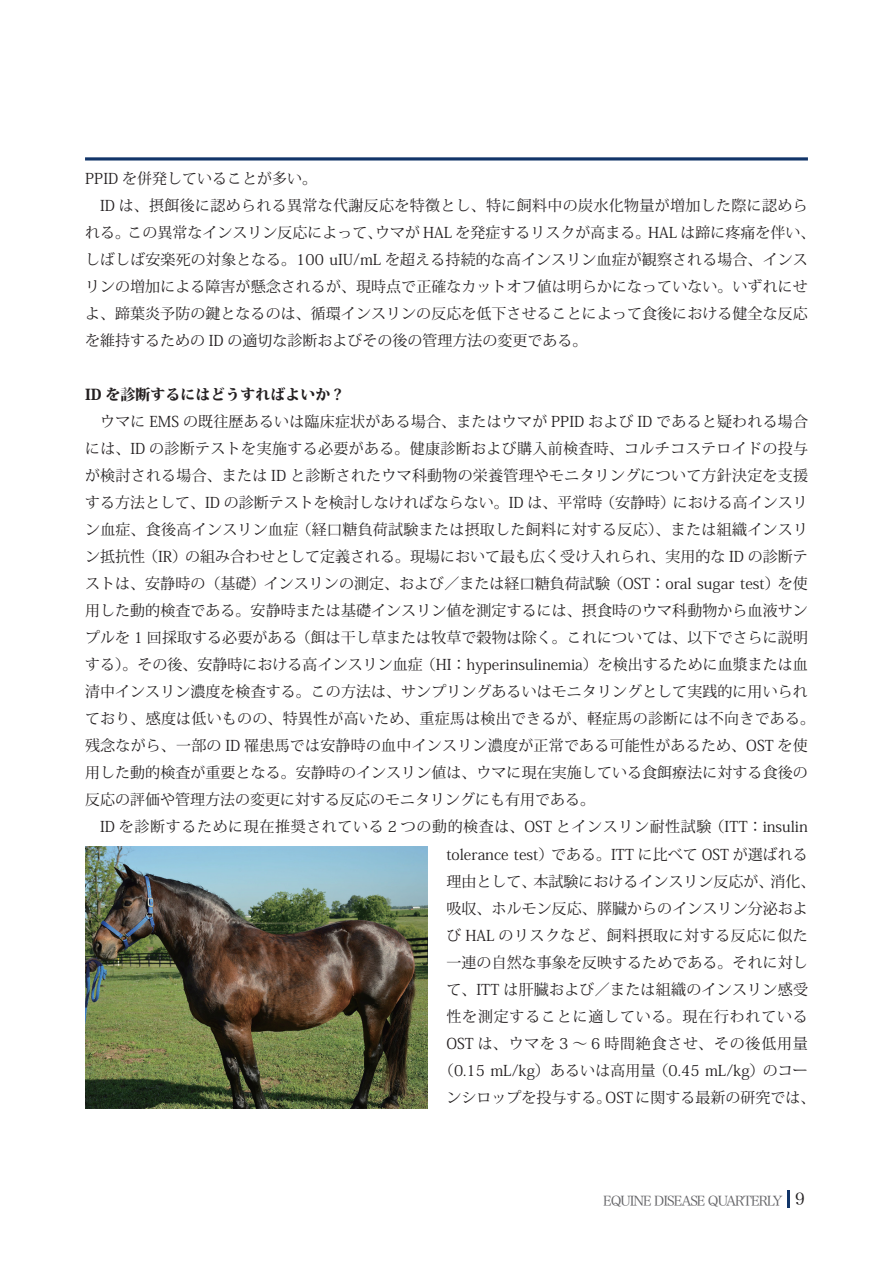
<style>
.page{position:relative;width:893px;height:1263px;background:#fff}
.page>*{position:absolute;margin:0;border:0;box-sizing:border-box;transform-origin:0 0}
.t1{font:16.5px "Hira Min Pro W3";color:#231f20}
.t2{font:15px/27px "Koz Min Pro";letter-spacing:.005em;color:#231f20}
.t3{font:15px "Koz Min Pro";letter-spacing:.04em;color:#231f20}
.t4{font:15px "Koz Min Pro";letter-spacing:.05em;color:#231f20}
.t5{font:15px "Koz Min Pro";letter-spacing:.035em;color:#231f20}
.t6{font:800 15px "Koz Min Pro";color:#231f20}
.t7{font:13.5px "Hira Min Pro W3";letter-spacing:-.075em;color:#636366}
</style>
<div class="page">
<svg style="left:788px;top:1191px;width:2px;height:17px"></svg>
<img style="left:85px;top:847px;width:342px;height:261px">
<svg style="left:85px;top:157px;width:723px;height:4px;background:#425e87"></svg>
<p class="t2" style="left:85px;top:164px;width:234px">PPID を併発していることが多い。</p>
<p class="t2" style="left:85px;top:191px;width:724px">　ID は、摂餌後に認められる異常な代謝反応を特徴とし、特に飼料中の炭水化物量が増加した際に認めら</p>
<p class="t2" style="left:648px;top:218px;width:169px">HAL は蹄に疼痛を伴い、</p>
<p class="t2" style="left:128px;top:218px;width:256px">この異常なインスリン反応によって、</p>
<p class="t2" style="left:375px;top:218px;width:277px">ウマが HAL を発症するリスクが高まる。</p>
<p class="t2" style="left:85px;top:218px;width:724px">れる。<br>しばしば安楽死の対象となる。100 uIU/mL を超える持続的な高インスリン血症が観察される場合、インスリンの増加による障害が懸念されるが、現時点で正確なカットオフ値は明らかになっていない。いずれにせよ、蹄葉炎予防の鍵となるのは、循環インスリンの反応を低下させることによって食後における健全な反応を維持するための ID の適切な診断およびその後の管理方法の変更である。</p>
<p class="t6" style="left:85px;top:383px;width:258px">ID を診断するにはどうすればよいか ?</p>
<p class="t2" style="left:85px;top:407px;width:724px;text-align:right">　ウマに EMS の既往歴あるいは臨床症状がある場合、またはウマが PPID および ID であると疑われる場合には、ID の診断テストを実施する必要がある。健康診断および購入前検査時、コルチコステロイドの投与が検討される場合、または ID と診断されたウマ科動物の栄養管理やモニタリングについて方針決定を支援における高インスリ</p>
<p class="t2" style="left:85px;top:488px;width:519px">する方法として、ID の診断テストを検討しなければならない。ID は、平常時</p>
<p class="t2" style="left:85px;top:515px;width:725px">ン血症、食後高インスリン血症（経口糖負荷試験または摂取した飼料に対する反応）、または組織インスリ</p>
<p class="t2" style="left:85px;top:542px;width:724px">ン抵抗性（IR）の組み合わせとして定義される。現場において最も広く受け入れられ、実用的な ID の診断テ</p>
<p class="t2" style="left:85px;top:569px;width:724px">ストは、安静時の（基礎）インスリンの測定、および／または経口糖負荷試験（OST：oral sugar test）を使</p>
<p class="t2" style="left:85px;top:596px;width:724px">用した動的検査である。安静時または基礎インスリン値を測定するには、摂食時のウマ科動物から血液サン</p>
<p class="t2" style="left:85px;top:623px;width:724px">プルを 1 回採取する必要がある（餌は干し草または牧草で穀物は除く。これについては、以下でさらに説明</p>
<p class="t2" style="left:85px;top:650px;width:724px">する）。その後、安静時における高インスリン血症（HI：hyperinsulinemia）を検出するために血漿または血</p>
<p class="t2" style="left:85px;top:677px;width:724px">清中インスリン濃度を検査する。この方法は、サンプリングあるいはモニタリングとして実践的に用いられ</p>
<p class="t2" style="left:85px;top:704px;width:732px">ており、感度は低いものの、特異性が高いため、重症馬は検出できるが、軽症馬の診断には不向きである。</p>
<p class="t2" style="left:85px;top:731px;width:724px">残念ながら、一部の ID 罹患馬では安静時の血中インスリン濃度が正常である可能性があるため、OST を使</p>
<p class="t2" style="left:85px;top:758px;width:724px">用した動的検査が重要となる。安静時のインスリン値は、ウマに現在実施している食餌療法に対する食後の</p>
<p class="t2" style="left:85px;top:785px;width:511px">反応の評価や管理方法の変更に対する反応のモニタリングにも有用である。</p>
<p class="t3" style="left:85px;top:816px;width:724px">　ID を診断するために現在推奨されている 2 つの動的検査は、OST とインスリン耐性試験（ITT：insulin</p>
<p class="t2" style="left:551px;top:841px;width:258px">である。ITT に比べて OST が選ばれる</p>
<p class="t2" style="left:600px;top:488px;width:76px">（安静時）</p>
<p class="t2" style="left:446px;top:841px;width:108px">tolerance test）</p>
<p class="t2" style="left:533px;top:868px;width:241px">本試験におけるインスリン反応が、</p>
<p class="t2" style="left:446px;top:868px;width:91px">理由として、</p>
<p class="t2" style="left:446px;top:895px;width:363px">吸収、ホルモン反応、膵臓からのインスリン分泌およ</p>
<p class="t5" style="left:446px;top:925px;width:363px">び HAL のリスクなど、飼料摂取に対する反応に似た</p>
<p class="t2" style="left:446px;top:949px;width:363px">一連の自然な事象を反映するためである。それに対し</p>
<p class="t2" style="left:446px;top:976px;width:363px">て、ITT は肝臓および／または組織のインスリン感受</p>
<p class="t4" style="left:446px;top:1006px;width:363px">性を測定することに適している。現在行われている</p>
<p class="t4" style="left:446px;top:1033px;width:363px">OST は、ウマを 3 ～ 6 時間絶食させ、その後低用量</p>
<p class="t2" style="left:439px;top:1057px;width:370px">（0.15 mL/kg）あるいは高用量（0.45 mL/kg）のコー</p>
<p class="t2" style="left:606px;top:1084px;width:211px">OSTに関する最新の研究では、</p>
<p class="t2" style="left:770px;top:868px;width:46px">消化、</p>
<p class="t2" style="left:446px;top:1084px;width:166px">ンシロップを投与する。</p>
<p class="t7" style="left:603px;top:1189px;width:181px">EQUINE DISEASE QUARTERLY</p>
<p class="t1" style="left:795px;top:1185px;width:11px">9</p>
</div>
